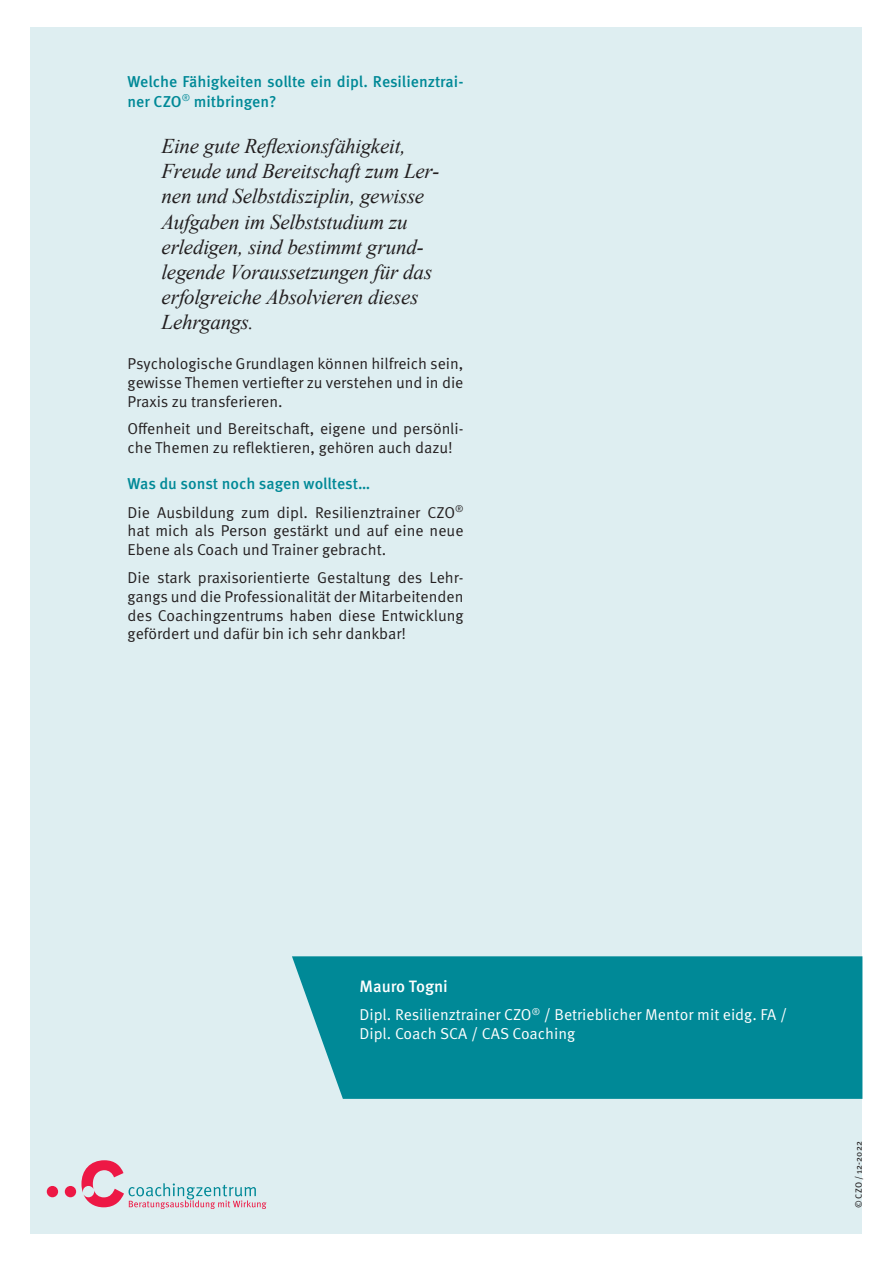
<style>
.page{position:relative;width:893px;height:1263px;background:#fff}
.page>*{position:absolute;margin:0;border:0;box-sizing:border-box;transform-origin:0 0}
.t1{font:italic 21px/25.2px "Times New Roman";letter-spacing:-.01em;color:#231f20}
.t2{font:500 16.5px "Meta OT";letter-spacing:-.005em;color:#fff}
.t3{font:15.75px/18.9px "Meta OT Norm";color:#231f20;text-align:justify}
.t4{font:500 15.75px/19.8px "Meta OT";color:#008997}
.t5{font:15.75px/18.9px "Meta OT Norm";color:#fff}
.t6{font:9px "Meta OT";letter-spacing:.015em;color:#231f20}
</style>
<div class="page">
<div style="left:31px;top:28px;width:831px;height:1206px;background:#deeef1"></div>
<div style="left:47px;top:1186px;width:11px;height:11px;background:#ed1845;border-radius:50%"></div>
<div style="left:65px;top:1186px;width:11px;height:11px;background:#ed1845;border-radius:50%"></div>
<svg style="left:81px;top:1160px;width:185px;height:49px"></svg>
<div style="left:292px;top:956px;width:570px;height:143px;background:#008997"></div>
<p class="t4" style="left:128px;top:72px;width:337px">Welche Fähigkeiten sollte ein dipl. Resilienztrai&shy;ner CZO<sup>®</sup> mitbringen?</p>
<p class="t1" style="left:162px;top:133px;width:280px">Eine gute Reflexionsfähigkeit,<br>Freude und Bereitschaft zum Ler&shy;nen und Selbstdisziplin, gewisse<br>Aufgaben im Selbststudium zu erledigen, sind bestimmt grund&shy;legende Voraussetzungen für das erfolgreiche Absolvieren dieses<br>Lehrgangs.</p>
<p class="t3" style="left:128px;top:354px;width:337px">Psychologische Grundlagen können hilfreich sein, gewisse Themen vertiefter zu verstehen und in die Praxis zu transferieren.</p>
<p class="t3" style="left:128px;top:420px;width:337px">Offenheit und Bereitschaft, eigene und persönli&shy;che Themen zu reflektieren, gehören auch dazu!</p>
<p class="t4" style="left:128px;top:474px;width:244px">Was du sonst noch sagen wolltest…</p>
<p class="t3" style="left:128px;top:503px;width:337px">Die Ausbildung zum dipl. Resilienztrainer CZO<sup>® </sup>hat mich als Person gestärkt und auf eine neue Ebene als Coach und Trainer gebracht.</p>
<p class="t3" style="left:128px;top:568px;width:337px">Die stark praxisorientierte Gestaltung des Lehr&shy;gangs und die Professionalität der Mitarbeitenden des Coachingzentrums haben diese Entwicklung gefördert und dafür bin ich sehr dankbar!</p>
<p class="t2" style="left:360px;top:976px;width:90px">Mauro Togni</p>
<p class="t5" style="left:359px;top:1005px;width:429px">Dipl. Resilienztrainer CZO<sup>®</sup> / Betrieblicher Mentor mit eidg. FA /<br>Dipl. Coach SCA / CAS Coaching</p>
<p class="t6" style="left:853px;top:1208px;width:69px;rotate:-90deg">© CZO / 12-2022</p>
</div>
